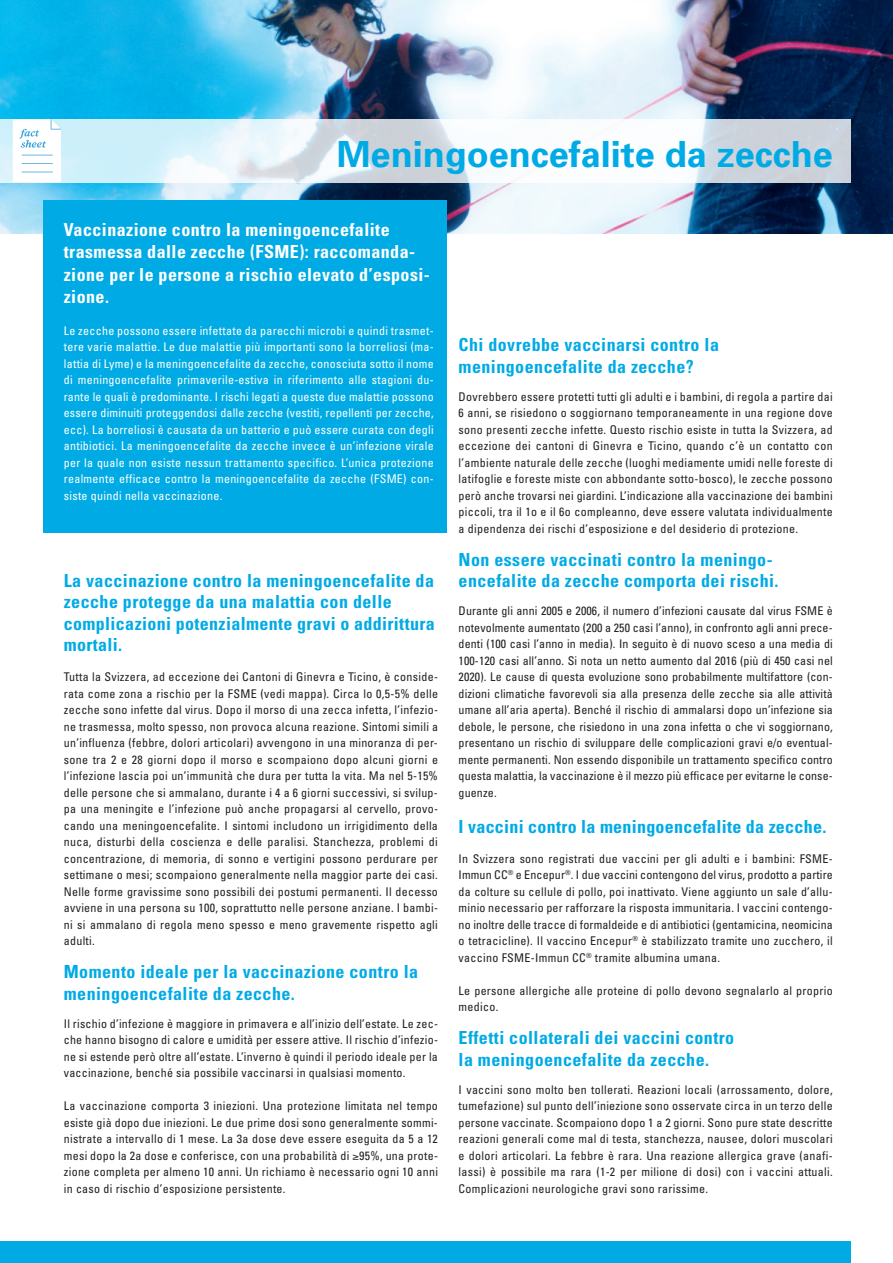
<style>
.page{position:relative;width:893px;height:1263px;background:#fff}
.page>*{position:absolute;margin:0;border:0;box-sizing:border-box;transform-origin:0 0}
.t1{font:700 36px "Univers";color:#00abe5}
.t2{font:700 condensed 18px/21.6px "Univers";letter-spacing:.025em;color:#00abe5}
.t3{font:700 condensed 18px/22.5px "Univers";letter-spacing:.025em;color:#fff}
.t4{font:condensed 12px/16.5px "Univers";letter-spacing:.025em;color:#231f20;text-align:justify}
.t5{font:condensed 12px/16.5px "Univers";letter-spacing:.025em;color:#fff;text-align:justify}
</style>
<div class="page">
<img style="left:0;top:0;width:893px;height:234px">
<svg style="left:0;top:119px;width:850px;height:64px"></svg>
<svg style="left:13px;top:119px;width:48px;height:63px"></svg>
<div style="left:43px;top:200px;width:403px;height:332px;background:#00abe5"></div>
<div style="left:0;top:1242px;width:850px;height:21px;background:#00abe5"></div>
<h1 class="t1" style="left:337px;top:131px;width:498px">Meningoencefalite da zecche</h1>
<h2 class="t3" style="left:64px;top:218px;width:368px">Vaccinazione contro la meningoencefalite trasmessa dalle zecche (FSME): raccomanda&shy;zione per le persone a rischio elevato d’esposi&shy;zione.</h2>
<p class="t5" style="left:64px;top:322px;width:371px">Le zecche possono essere infettate da parecchi microbi e quindi trasmet&shy;tere varie malattie. Le due malattie più importanti sono la borreliosi (ma&shy;lattia di Lyme) e la meningoencefalite da zecche, conosciuta sotto il nome di meningoencefalite primaverile-estiva in riferimento alle stagioni du&shy;rante le quali è predominante. I rischi legati a queste due malattie possono essere diminuiti proteggendosi dalle zecche (vestiti, repellenti per zecche, ecc). La borreliosi è causata da un batterio e può essere curata con degli antibiotici. La meningoencefalite da zecche invece è un’infezione virale per la quale non esiste nessun trattamento specifico. L’unica protezione realmente efficace contro la meningoencefalite da zecche (FSME) con&shy;siste quindi nella vaccinazione.</p>
<h2 class="t2" style="left:64px;top:569px;width:372px">La vaccinazione contro la meningoencefalite da zecche protegge da una malattia con delle complicazioni potenzialmente gravi o addirittura mortali.</h2>
<p class="t4" style="left:64px;top:668px;width:376px">Tutta la Svizzera, ad eccezione dei Cantoni di Ginevra e Ticino, è conside&shy;rata come zona a rischio per la FSME (vedi mappa). Circa lo 0,5-5% delle zecche sono infette dal virus. Dopo il morso di una zecca infetta, l’infezio&shy;ne trasmessa, molto spesso, non provoca alcuna reazione. Sintomi simili a un’influenza (febbre, dolori articolari) avvengono in una minoranza di per&shy;sone tra 2 e 28 giorni dopo il morso e scompaiono dopo alcuni giorni e l’infezione lascia poi un’immunità che dura per tutta la vita. Ma nel 5-15% delle persone che si ammalano, durante i 4 a 6 giorni successivi, si svilup&shy;pa una meningite e l’infezione può anche propagarsi al cervello, provo&shy;cando una meningoencefalite. I sintomi includono un irrigidimento della nuca, disturbi della coscienza e delle paralisi. Stanchezza, problemi di concentrazione, di memoria, di sonno e vertigini possono perdurare per settimane o mesi; scompaiono generalmente nella maggior parte dei casi.<br>Nelle forme gravissime sono possibili dei postumi permanenti. Il decesso avviene in una persona su 100, soprattutto nelle persone anziane. I bambi&shy;ni si ammalano di regola meno spesso e meno gravemente rispetto agli adulti.</p>
<h2 class="t2" style="left:64px;top:961px;width:356px">Momento ideale per la vaccinazione contro la meningoencefalite da zecche.</h2>
<p class="t4" style="left:64px;top:1015px;width:376px">Il rischio d’infezione è maggiore in primavera e all’inizio dell’estate. Le zec&shy;che hanno bisogno di calore e umidità per essere attive. Il rischio d’infezio&shy;ne si estende però oltre all’estate. L’inverno è quindi il periodo ideale per la vaccinazione, benché sia possibile vaccinarsi in qualsiasi momento.</p>
<p class="t4" style="left:64px;top:1097px;width:376px">La vaccinazione comporta 3 iniezioni. Una protezione limitata nel tempo esiste già dopo due iniezioni. Le due prime dosi sono generalmente sommi&shy;nistrate a intervallo di 1 mese. La 3a dose deve essere eseguita da 5 a 12 mesi dopo la 2a dose e conferisce, con una probabilità di ≥95%, una prote&shy;zione completa per almeno 10 anni. Un richiamo è necessario ogni 10 anni in caso di rischio d’esposizione persistente.</p>
<h2 class="t2" style="left:459px;top:334px;width:262px">Chi dovrebbe vaccinarsi contro la meningoencefalite da zecche?</h2>
<p class="t4" style="left:459px;top:388px;width:376px">Dovrebbero essere protetti tutti gli adulti e i bambini, di regola a partire dai 6 anni, se risiedono o soggiornano temporaneamente in una regione dove sono presenti zecche infette. Questo rischio esiste in tutta la Svizzera, ad eccezione dei cantoni di Ginevra e Ticino, quando c’è un contatto con l’ambiente naturale delle zecche (luoghi mediamente umidi nelle foreste di latifoglie e foreste miste con abbondante sotto-bosco), le zecche possono però anche trovarsi nei giardini. L’indicazione alla vaccinazione dei bambini piccoli, tra il 1o e il 6o compleanno, deve essere valutata individualmente a dipendenza dei rischi d’esposizione e del desiderio di protezione.</p>
<h2 class="t2" style="left:459px;top:548px;width:321px">Non essere vaccinati contro la meningo&shy;encefalite da zecche comporta dei rischi.</h2>
<p class="t4" style="left:459px;top:602px;width:376px">Durante gli anni 2005 e 2006, il numero d’infezioni causate dal virus FSME è notevolmente aumentato (200 a 250 casi l’anno), in confronto agli anni prece&shy;denti (100 casi l’anno in media). In seguito è di nuovo sceso a una media di 100-120 casi all’anno. Si nota un netto aumento dal 2016 (più di 450 casi nel 2020). Le cause di questa evoluzione sono probabilmente multifattore (con&shy;dizioni climatiche favorevoli sia alla presenza delle zecche sia alle attività umane all’aria aperta). Benché il rischio di ammalarsi dopo un’infezione sia debole, le persone, che risiedono in una zona infetta o che vi soggiornano, presentano un rischio di sviluppare delle complicazioni gravi e/o eventual&shy;mente permanenti. Non essendo disponibile un trattamento specifico contro questa malattia, la vaccinazione è il mezzo più efficace per evitarne le conse&shy;guenze.</p>
<h2 class="t2" style="left:459px;top:815px;width:369px">I vaccini contro la meningoencefalite da zecche.</h2>
<p class="t4" style="left:459px;top:850px;width:376px">In Svizzera sono registrati due vaccini per gli adulti e i bambini: FSME-Immun CC<sup>®</sup> e Encepur<sup>®</sup>. I due vaccini contengono del virus, prodotto a partire da colture su cellule di pollo, poi inattivato. Viene aggiunto un sale d’allu&shy;minio necessario per rafforzare la risposta immunitaria. I vaccini contengo&shy;no inoltre delle tracce di formaldeide e di antibiotici (gentamicina, neomicina o tetracicline). Il vaccino Encepur<sup>®</sup> è stabilizzato tramite uno zucchero, il vaccino FSME-Immun CC<sup>®</sup> tramite albumina umana.</p>
<p class="t4" style="left:459px;top:982px;width:376px">Le persone allergiche alle proteine di pollo devono segnalarlo al proprio medico.</p>
<h2 class="t2" style="left:459px;top:1027px;width:277px">Effetti collaterali dei vaccini contro la meningoencefalite da zecche.</h2>
<p class="t4" style="left:459px;top:1081px;width:376px">I vaccini sono molto ben tollerati. Reazioni locali (arrossamento, dolore, tumefazione) sul punto dell’iniezione sono osservate circa in un terzo delle persone vaccinate. Scompaiono dopo 1 a 2 giorni. Sono pure state descritte reazioni generali come mal di testa, stanchezza, nausee, dolori muscolari e dolori articolari. La febbre è rara. Una reazione allergica grave (anafi&shy;lassi) è possibile ma rara (1-2 per milione di dosi) con i vaccini attuali.<br>Complicazioni neurologiche gravi sono rarissime.</p>
</div>
